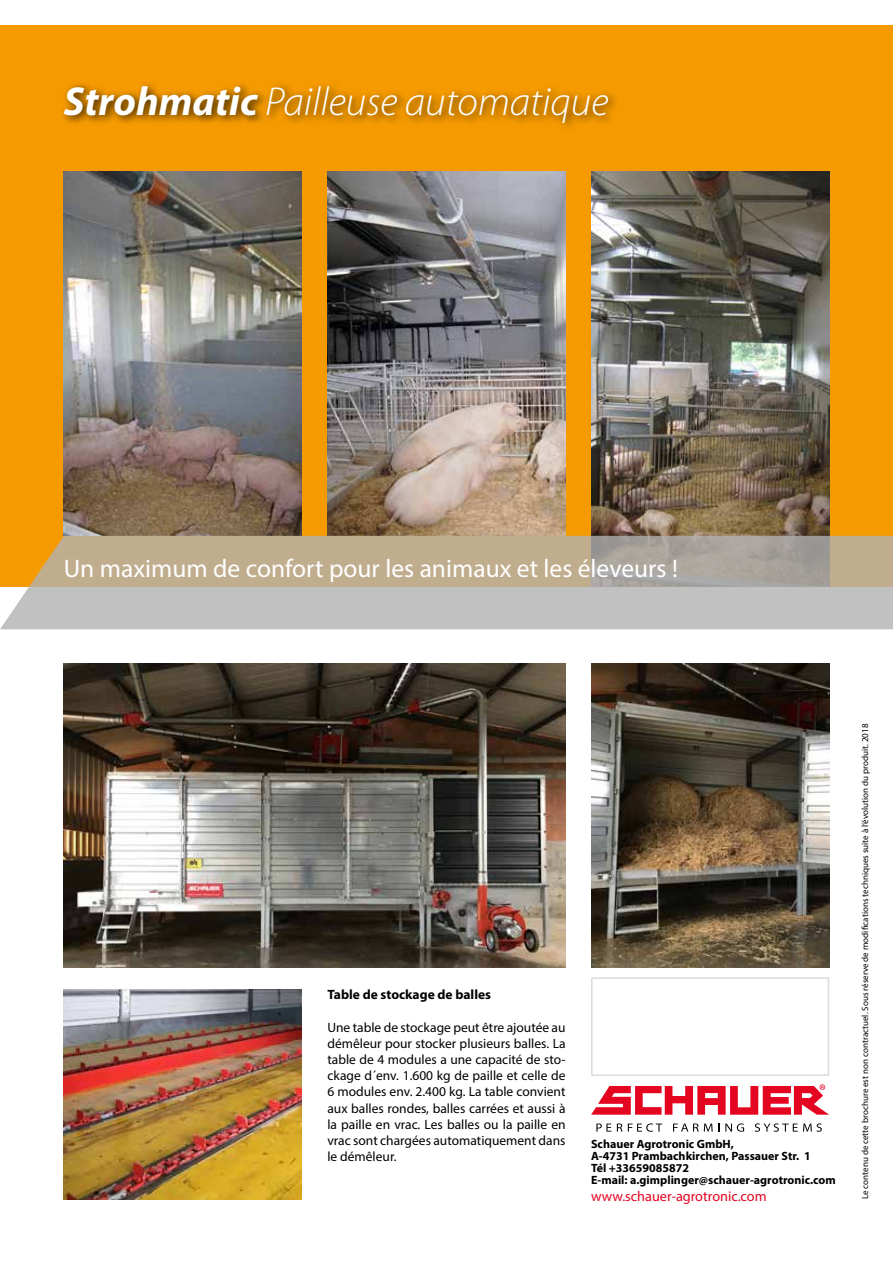
<style>
.page{position:relative;width:893px;height:1263px;background:#fff}
.page>*{position:absolute;margin:0;border:0;box-sizing:border-box;transform-origin:0 0}
.t1{font:italic 300 40.5px "Myriad Pro";color:#fff}
.t2{font:25.5px "Myriad Pro";color:#fff}
.t3{font:14.25px "Myriad Pro";color:#e40521}
.t4{font:13.5px/16.2px "Myriad Pro";color:#000;text-align:justify}
.t5{font:700 13.5px "Myriad Pro";color:#000}
.t6{font:700 12px/12px "Myriad Pro";color:#000}
.t7{font:9px "Myriad Pro";color:#000}
.s1{font-weight:700}
</style>
<div class="page">
<hr style="left:892px;top:26px;width:1px;height:1080px;background:#f59a00">
<img style="left:892px;top:629px;width:1px;height:135px">
<div style="left:0;top:26px;width:893px;height:561px;background:#f59a00"></div>
<img style="left:591px;top:171px;width:238px;height:365px">
<img style="left:327px;top:171px;width:239px;height:365px">
<img style="left:64px;top:171px;width:238px;height:365px">
<svg style="left:0;top:536px;width:893px;height:93px;background:#bfb4a3"></svg>
<div style="left:60px;top:81px;width:559px;height:52px;background:#000;opacity:.75"></div>
<img style="left:64px;top:989px;width:238px;height:210px">
<svg style="left:596px;top:1123px;width:15px;height:8px"></svg>
<svg style="left:617px;top:1123px;width:5px;height:8px"></svg>
<svg style="left:628px;top:1123px;width:34px;height:9px"></svg>
<svg style="left:673px;top:1123px;width:46px;height:8px"></svg>
<svg style="left:725px;top:1123px;width:19px;height:9px"></svg>
<svg style="left:755px;top:1123px;width:67px;height:9px"></svg>
<svg style="left:591px;top:1084px;width:238px;height:31px"></svg>
<div style="left:591px;top:977px;width:238px;height:99px;border:2px solid #dadada"></div>
<img style="left:64px;top:663px;width:502px;height:304px">
<img style="left:591px;top:663px;width:238px;height:304px">
<h1 class="t1" style="left:64px;top:80px;width:546px"><span class="s1">Strohmatic</span> Pailleuse automatique</h1>
<h2 class="t2" style="left:64px;top:553px;width:616px">Un maximum de confort pour les animaux et les éleveurs !</h2>
<p class="t5" style="left:327px;top:986px;width:165px">Table de stockage de balles</p>
<p class="t4" style="left:327px;top:1019px;width:240px">Une table de stockage peut être ajoutée au démêleur pour stocker plusieurs balles. La table de 4 modules a une capacité de sto&shy;ckage d´env. 1.600 kg de paille et celle de 6 modules env. 2.400 kg. La table convient aux balles rondes, balles carrées et aussi à la paille en vrac. Les balles ou la paille en vrac sont chargées automatiquement dans le démêleur.</p>
<p class="t6" style="left:591px;top:1137px;width:246px">Schauer Agrotronic GmbH,<br>A-4731 Prambachkirchen, Passauer Str. 1<br>Tél +33659085872<br>E-mail: a.gimplinger@schauer-agrotronic.com</p>
<p class="t3" style="left:591px;top:1187px;width:177px">www.schauer-agrotronic.com</p>
<p class="t7" style="left:860px;top:1199px;width:477px;rotate:-90deg">Le contenu de cette brochure est non contractuel. Sous réserve de modifications techniques suite à l‘évolution du produit. 2018</p>
</div>
